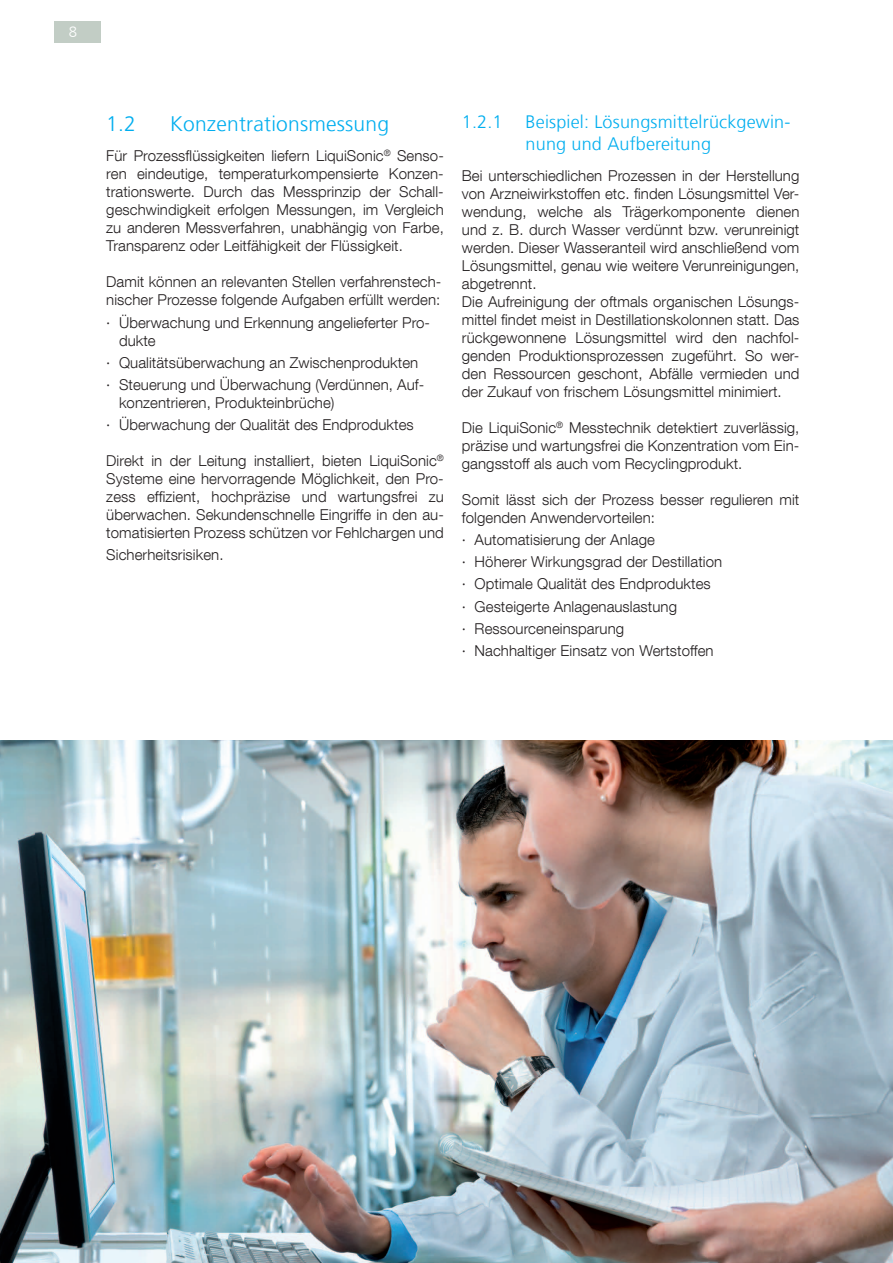
<style>
.page{position:relative;width:893px;height:1263px;background:#fff}
.page>*{position:absolute;margin:0;border:0;box-sizing:border-box;transform-origin:0 0}
.t1{font:300 21px "Frutiger LT Com";letter-spacing:.01em;color:#00aeef}
.t2{font:300 18px/21.6px "Frutiger LT Com";letter-spacing:.01em;color:#00aeef}
.t3{font:300 15px/18px "Helvetica Neue LT Com";letter-spacing:.005em;color:#231f20}
.t4{font:300 15px "Frutiger LT Com";color:#fff}
</style>
<div class="page">
<div style="left:54px;top:21px;width:47px;height:22px;background:#c2cdc5"></div>
<img style="left:0;top:740px;width:893px;height:523px">
<p class="t4" style="left:69px;top:23px;width:10px">8</p>
<h1 class="t1" style="left:106px;top:111px;width:31px">1.2</h1>
<h1 class="t1" style="left:170px;top:111px;width:220px">Konzentrationsmessung</h1>
<p class="t3" style="left:106px;top:147px;width:339px;text-align:justify">Für Prozessflüssigkeiten liefern LiquiSonic<sup>®</sup> Senso&shy;ren eindeutige, temperaturkompensierte Konzen&shy;trationswerte. Durch das Messprinzip der Schall&shy;geschwindigkeit erfolgen Messungen, im Vergleich zu anderen Messverfahren, unabhängig von Farbe, Transparenz oder Leitfähigkeit der Flüssigkeit.</p>
<p class="t3" style="left:106px;top:273px;width:337px">Damit können an relevanten Stellen verfahrenstech&shy;nischer Prozesse folgende Aufgaben erfüllt werden:</p>
<p class="t3" style="left:119px;top:313px;width:313px;text-indent:-13px">· Überwachung und Erkennung angelieferter Pro&shy;dukte</p>
<p class="t3" style="left:106px;top:351px;width:320px;line-height:22.2px">· Qualitätsüberwachung an Zwischenprodukten · Steuerung und Überwachung (Verdünnen, Auf-</p>
<p class="t3" style="left:106px;top:391px;width:309px;line-height:22.2px;text-indent:13px">konzentrieren, Produkteinbrüche)<br>· Überwachung der Qualität des Endproduktes</p>
<p class="t3" style="left:106px;top:452px;width:339px;text-align:justify">Direkt in der Leitung installiert, bieten LiquiSonic<sup>® </sup>Systeme eine hervorragende Möglichkeit, den Pro&shy;zess effizient, hochpräzise und wartungsfrei zu überwachen. Sekundenschnelle Eingriffe in den au&shy;tomatisierten Prozess schützen vor Fehlchargen und</p>
<p class="t3" style="left:106px;top:545px;width:119px">Sicherheitsrisiken.</p>
<p class="t2" style="left:462px;top:111px;width:42px">1.2.1</p>
<p class="t2" style="left:526px;top:111px;width:266px">Beispiel: Lösungsmittelrückgewin&shy;nung und Aufbereitung</p>
<p class="t3" style="left:462px;top:166px;width:339px">Bei unterschiedlichen Prozessen in der Herstellung von Arzneiwirkstoffen etc. finden Lösungsmittel Ver&shy;wendung, welche als Trägerkomponente dienen und z. B. durch Wasser verdünnt bzw. verunreinigt werden. Dieser Wasseranteil wird anschließend vom Lösungsmittel, genau wie weitere Verunreinigungen, abgetrennt.<br>Die Aufreinigung der oftmals organischen Lösungs&shy;mittel findet meist in Destillationskolonnen statt. Das rückgewonnene Lösungsmittel wird den nachfol&shy;genden Produktionsprozessen zugeführt. So wer&shy;den Ressourcen geschont, Abfälle vermieden und der Zukauf von frischem Lösungsmittel minimiert.</p>
<p class="t3" style="left:462px;top:418px;width:339px;text-align:justify">Die LiquiSonic<sup>®</sup> Messtechnik detektiert zuverlässig, präzise und wartungsfrei die Konzentration vom Ein&shy;gangsstoff als auch vom Recyclingprodukt.</p>
<p class="t3" style="left:462px;top:490px;width:339px">Somit lässt sich der Prozess besser regulieren mit folgenden Anwendervorteilen:</p>
<p class="t3" style="left:462px;top:528px;width:262px;line-height:22.2px">· Automatisierung der Anlage<br>· Höherer Wirkungsgrad der Destillation · Optimale Qualität des Endproduktes<br>· Gesteigerte Anlagenauslastung<br>· Ressourceneinsparung<br>· Nachhaltiger Einsatz von Wertstoffen</p>
</div>
